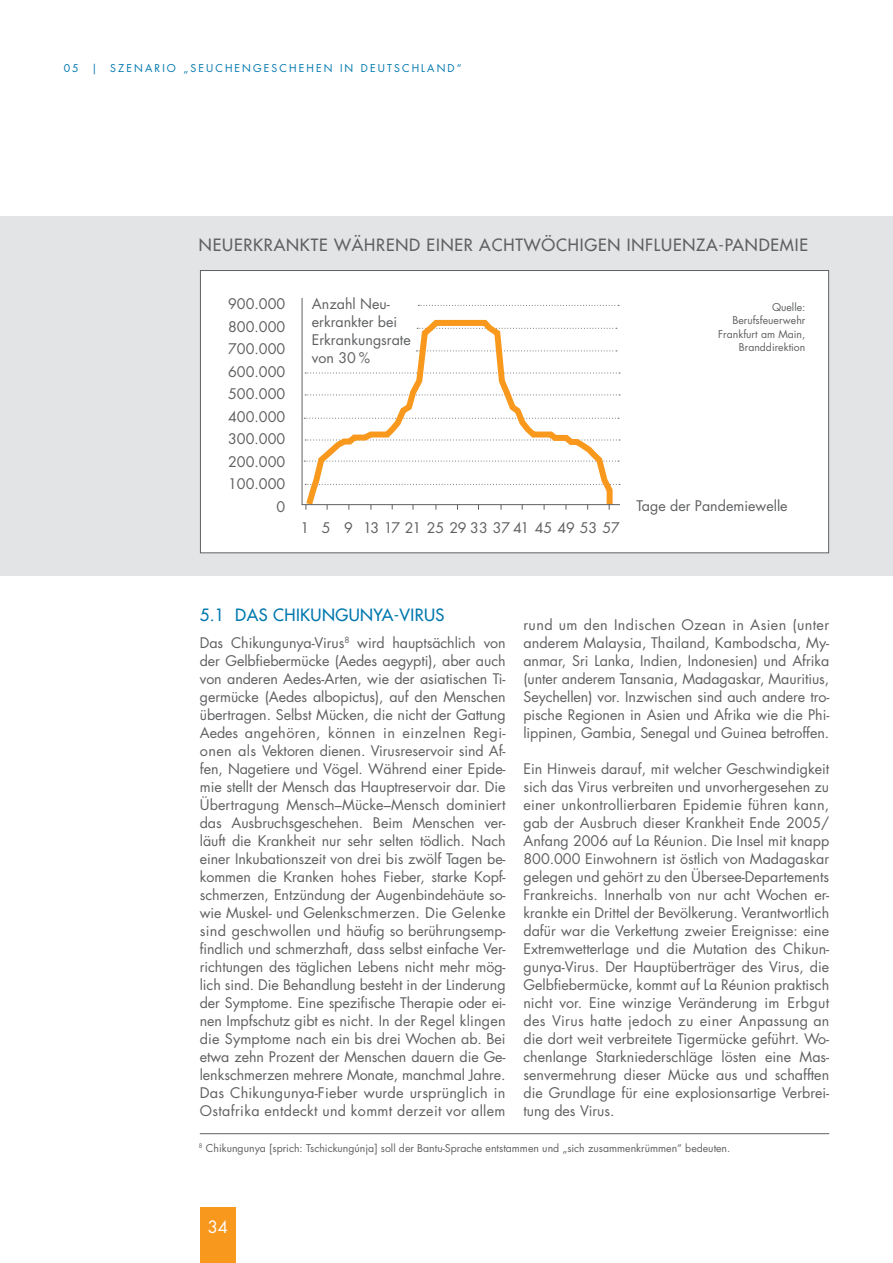
<style>
.page{position:relative;width:893px;height:1263px;background:#fff}
.page>*{position:absolute;margin:0;border:0;box-sizing:border-box;transform-origin:0 0}
.t1{font:16.5px "Futura LT";letter-spacing:.05em;color:#5f6062}
.t2{font:16.5px "Futura LT";letter-spacing:.025em;color:#0078ae}
.t3{font:16.5px "Futura LT";color:#fff}
.t4{font:14.25px/18px "Futura LT";color:#5f6062;text-align:justify}
.t5{font:10.5px/13.5px "Futura LT";color:#5f6062;text-align:right}
.t6{font:10.5px "Futura LT";letter-spacing:.2em;color:#0078ae}
</style>
<div class="page">
<div style="left:200px;top:1207px;width:36px;height:56px;background:#f8981d"></div>
<div style="left:0;top:216px;width:892px;height:360px;background:#e3e4e5"></div>
<div style="left:200px;top:271px;width:628px;height:282px;background:#fff"></div>
<div style="left:200px;top:270px;width:629px;height:283px;border:1px solid #5f6062"></div>
<hr style="left:302px;top:298px;width:1px;height:207px;background:#5f6062">
<svg style="left:418px;top:305px;width:201px;height:1px"></svg>
<svg style="left:302px;top:317px;width:314px;height:193px"></svg>
<hr style="left:302px;top:504px;width:318px;height:1px;background:#5f6062">
<hr style="left:200px;top:1133px;width:629px;height:1px;background:#5f6062">
<p class="t6" style="left:64px;top:63px;width:399px">05 | SZENARIO „SEUCHENGESCHEHEN IN DEUTSCHLAND“</p>
<p class="t1" style="left:199px;top:237px;width:610px">NEUERKRANKTE WÄHREND EINER ACHTWÖCHIGEN INFLUENZA-PANDEMIE</p>
<p class="t4" style="left:228px;top:294px;width:59px;line-height:22.5px;text-align:right">900.000<br>800.000<br>700.000<br>600.000<br>500.000<br>400.000<br>300.000<br>200.000<br>100.000<br>0</p>
<p class="t4" style="left:312px;top:296px;width:100px;text-align:left">Anzahl Neu&shy;erkrankter bei<br>Erkrankungsrate von 30 %</p>
<p class="t5" style="left:718px;top:301px;width:89px">Quelle:<br>Berufsfeuerwehr<br>Frankfurt am Main,<br>Branddirektion</p>
<p class="t4" style="left:301px;top:520px;width:321px">1 5 9 13 17 21 25 29 33 37 41 45 49 53 57</p>
<p class="t4" style="left:636px;top:498px;width:153px">Tage der Pandemiewelle</p>
<p class="t2" style="left:200px;top:606px;width:246px">5.1 DAS CHIKUNGUNYA-VIRUS</p>
<p class="t4" style="left:200px;top:635px;width:307px">Das Chikungunya-Virus<sup>8</sup> wird hauptsächlich von der Gelbfiebermücke (Aedes aegypti), aber auch von anderen Aedes-Arten, wie der asiatischen Ti&shy;germücke (Aedes albopictus), auf den Menschen übertragen. Selbst Mücken, die nicht der Gattung Aedes angehören, können in einzelnen Regi&shy;onen als Vektoren dienen. Virusreservoir sind Af&shy;fen, Nagetiere und Vögel. Während einer Epide&shy;mie stellt der Mensch das Hauptreservoir dar. Die Übertragung Mensch–Mücke–Mensch dominiert das Ausbruchsgeschehen. Beim Menschen ver&shy;läuft die Krankheit nur sehr selten tödlich. Nach einer Inkubationszeit von drei bis zwölf Tagen be&shy;kommen die Kranken hohes Fieber, starke Kopf&shy;schmerzen, Entzündung der Augenbindehäute so&shy;wie Muskel- und Gelenkschmerzen. Die Gelenke sind geschwollen und häufig so berührungsemp&shy;findlich und schmerzhaft, dass selbst einfache Ver&shy;richtungen des täglichen Lebens nicht mehr mög&shy;lich sind. Die Behandlung besteht in der Linderung der Symptome. Eine spezifische Therapie oder ei&shy;nen Impfschutz gibt es nicht. In der Regel klingen die Symptome nach ein bis drei Wochen ab. Bei etwa zehn Prozent der Menschen dauern die Ge&shy;lenkschmerzen mehrere Monate, manchmal Jahre.<br>Das Chikungunya-Fieber wurde ursprünglich in Ostafrika entdeckt und kommt derzeit vor allem</p>
<p class="t4" style="left:523px;top:617px;width:307px">rund um den Indischen Ozean in Asien (unter anderem Malaysia, Thailand, Kambodscha, My&shy;anmar, Sri Lanka, Indien, Indonesien) und Afrika (unter anderem Tansania, Madagaskar, Mauritius, Seychellen) vor. Inzwischen sind auch andere tro&shy;pische Regionen in Asien und Afrika wie die Phi&shy;lippinen, Gambia, Senegal und Guinea betroffen.</p>
<p class="t4" style="left:523px;top:761px;width:307px">Ein Hinweis darauf, mit welcher Geschwindigkeit sich das Virus verbreiten und unvorhergesehen zu einer unkontrollierbaren Epidemie führen kann, gab der Ausbruch dieser Krankheit Ende 2005/ Anfang 2006 auf La Réunion. Die Insel mit knapp 800.000 Einwohnern ist östlich von Madagaskar gelegen und gehört zu den Übersee-Departements Frankreichs. Innerhalb von nur acht Wochen er&shy;krankte ein Drittel der Bevölkerung. Verantwortlich dafür war die Verkettung zweier Ereignisse: eine Extremwetterlage und die Mutation des Chikun&shy;gunya-Virus. Der Hauptüberträger des Virus, die Gelbfiebermücke, kommt auf La Réunion praktisch nicht vor. Eine winzige Veränderung im Erbgut des Virus hatte jedoch zu einer Anpassung an die dort weit verbreitete Tigermücke geführt. Wo&shy;chenlange Starkniederschläge lösten eine Mas&shy;senvermehrung dieser Mücke aus und schafften die Grundlage für eine explosionsartige Verbrei&shy;tung des Virus.</p>
<p class="t5" style="left:199px;top:1142px;width:533px"><sup>8</sup> Chikungunya [sprich: Tschickungúnja] soll der Bantu-Sprache entstammen und „sich zusammenkrümmen“ bedeuten.</p>
<p class="t3" style="left:208px;top:1220px;width:22px">34</p>
</div>
